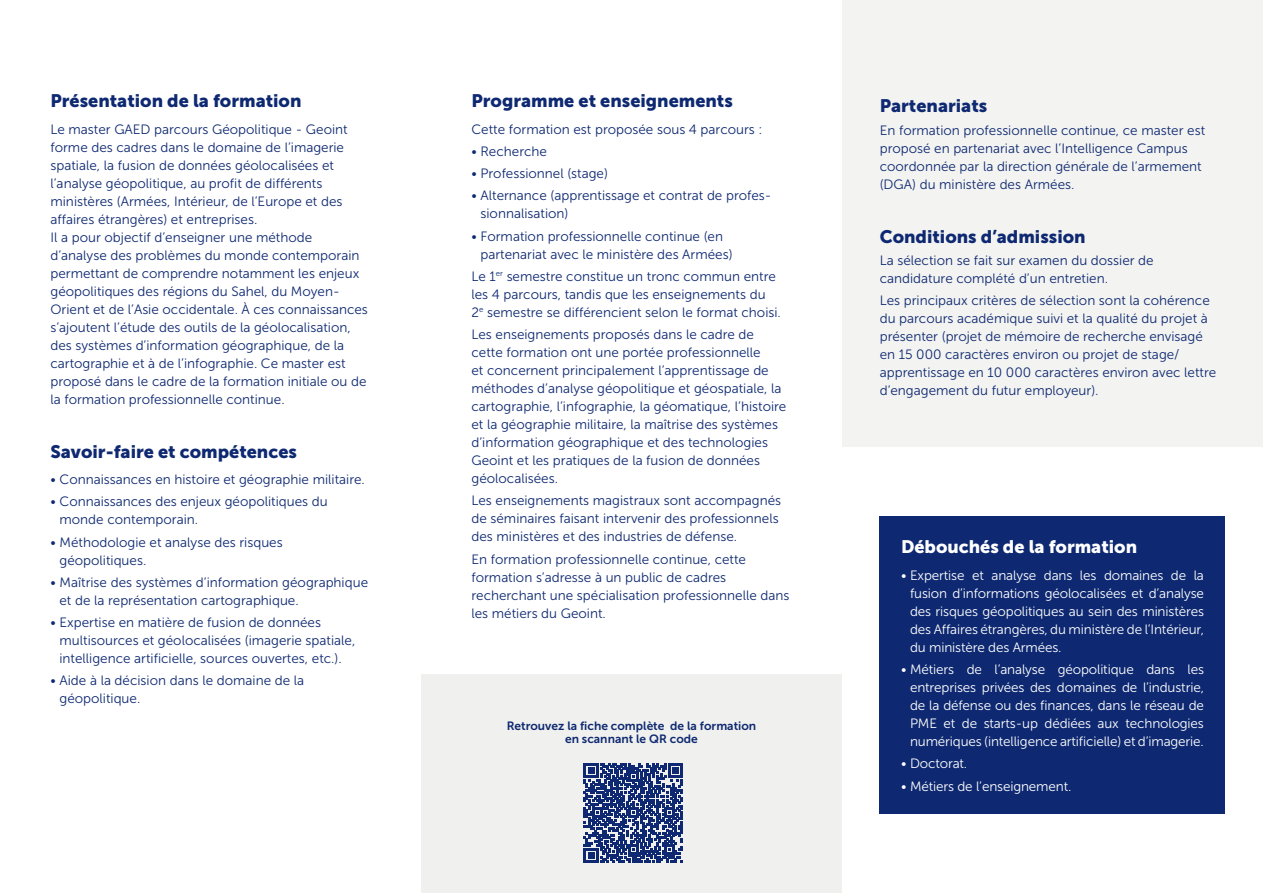
<style>
.page{position:relative;width:1263px;height:893px;background:#fff}
.page>*{position:absolute;margin:0;border:0;box-sizing:border-box;transform-origin:0 0}
.Body_Text{font:18px "Museo Sans 900";color:#0e2971}
.Body_Text-2{font:18px "Museo Sans 900";color:#fff}
.Body_Text-3{font:13.5px/18px "Museo Sans 300";color:#0e2971}
.t1{font:13.5px/18px "Museo Sans 300";letter-spacing:-.01em;color:#fff;text-align:justify}
.Table_Paragraph{font:12px "Museo Sans 700";color:#0e2971}
</style>
<div class="page">
<div style="left:421px;top:675px;width:421px;height:218px;background:#f0f0ee"></div>
<div style="left:842px;top:0;width:421px;height:446px;background:#f3f3f1"></div>
<div style="left:880px;top:517px;width:345px;height:297px;background:#0e2971"></div>
<svg style="left:584px;top:763px;width:99px;height:99px"></svg>
<p class="Body_Text" style="left:50px;top:91px;width:253px">Présentation de la formation</p>
<p class="Body_Text-3" style="left:50px;top:120px;width:299px">Le master GAED parcours Géopolitique - Geoint forme des cadres dans le domaine de l’imagerie spatiale, la fusion de données géolocalisées et l’analyse géopolitique, au profit de différents ministères (Armées, Intérieur, de l’Europe et des affaires étrangères) et entreprises.</p>
<p class="Body_Text-3" style="left:50px;top:228px;width:319px">Il a pour objectif d’enseigner une méthode d’analyse des problèmes du monde contemporain permettant de comprendre notamment les enjeux géopolitiques des régions du Sahel, du Moyen-Orient et de l’Asie occidentale. À ces connaissances s’ajoutent l’étude des outils de la géolocalisation, des systèmes d’information géographique, de la cartographie et à de l’infographie. Ce master est proposé dans le cadre de la formation initiale ou de la formation professionnelle continue.</p>
<p class="Body_Text" style="left:50px;top:441px;width:248px">Savoir-faire et compétences</p>
<p class="Body_Text-3" style="left:50px;top:471px;width:316px">• Connaissances en histoire et géographie militaire.</p>
<p class="Body_Text-3" style="left:60px;top:493px;width:270px;text-indent:-9px">• Connaissances des enjeux géopolitiques du monde contemporain.</p>
<p class="Body_Text-3" style="left:60px;top:533px;width:225px;text-indent:-9px">• Méthodologie et analyse des risques géopolitiques.</p>
<p class="Body_Text-3" style="left:60px;top:573px;width:310px;text-indent:-9px">• Maîtrise des systèmes d’information géographique et de la représentation cartographique.</p>
<p class="Body_Text-3" style="left:60px;top:614px;width:297px;text-indent:-9px">• Expertise en matière de fusion de données multisources et géolocalisées (imagerie spatiale, intelligence artificielle, sources ouvertes, etc.).</p>
<p class="Body_Text-3" style="left:60px;top:672px;width:246px;text-indent:-9px">• Aide à la décision dans le domaine de la géopolitique.</p>
<p class="Body_Text" style="left:471px;top:91px;width:263px">Programme et enseignements</p>
<p class="Body_Text-3" style="left:471px;top:120px;width:292px">Cette formation est proposée sous 4 parcours :</p>
<p class="Body_Text-3" style="left:471px;top:142px;width:77px">• Recherche</p>
<p class="Body_Text-3" style="left:471px;top:165px;width:138px">• Professionnel (stage)</p>
<p class="Body_Text-3" style="left:480px;top:187px;width:292px;text-indent:-9px">• Alternance (apprentissage et contrat de profes&shy;sionnalisation)</p>
<p class="Body_Text-3" style="left:480px;top:227px;width:254px;text-indent:-9px">• Formation professionnelle continue (en partenariat avec le ministère des Armées)</p>
<p class="Body_Text-3" style="left:471px;top:267px;width:311px">Le 1<sup>er</sup> semestre constitue un tronc commun entre les 4 parcours, tandis que les enseignements du<br>2<sup>e</sup> semestre se différencient selon le format choisi.</p>
<p class="Body_Text-3" style="left:471px;top:326px;width:316px">Les enseignements proposés dans le cadre de cette formation ont une portée professionnelle<br>et concernent principalement l’apprentissage de méthodes d’analyse géopolitique et géospatiale, la cartographie, l’infographie, la géomatique, l’histoire et la géographie militaire, la maîtrise des systèmes d’information géographique et des technologies Geoint et les pratiques de la fusion de données géolocalisées.</p>
<p class="Body_Text-3" style="left:471px;top:492px;width:311px">Les enseignements magistraux sont accompagnés de séminaires faisant intervenir des professionnels des ministères et des industries de défense.</p>
<p class="Body_Text-3" style="left:471px;top:550px;width:319px">En formation professionnelle continue, cette formation s’adresse à un public de cadres recherchant une spécialisation professionnelle dans les métiers du Geoint.</p>
<p class="Table_Paragraph" style="left:507px;top:719px;width:251px">Retrouvez la fiche complète de la formation</p>
<p class="Table_Paragraph" style="left:565px;top:732px;width:134px">en scannant le QR code</p>
<p class="Body_Text" style="left:880px;top:96px;width:109px">Partenariats</p>
<p class="Body_Text-3" style="left:880px;top:121px;width:327px">En formation professionnelle continue, ce master est proposé en partenariat avec l’Intelligence Campus coordonnée par la direction générale de l’armement (DGA) du ministère des Armées.</p>
<p class="Body_Text" style="left:880px;top:226px;width:207px">Conditions d’admission</p>
<p class="Body_Text-3" style="left:880px;top:251px;width:275px">La sélection se fait sur examen du dossier de candidature complété d’un entretien.</p>
<p class="Body_Text-3" style="left:880px;top:292px;width:338px">Les principaux critères de sélection sont la cohérence du parcours académique suivi et la qualité du projet à présenter (projet de mémoire de recherche envisagé en 15 000 caractères environ ou projet de stage/ apprentissage en 10 000 caractères environ avec lettre d’engagement du futur employeur).</p>
<p class="Body_Text-2" style="left:901px;top:537px;width:238px">Débouchés de la formation</p>
<p class="t1" style="left:910px;top:566px;width:295px;text-indent:-9px">• Expertise et analyse dans les domaines de la fusion d’informations géolocalisées et d’analyse des risques géopolitiques au sein des ministères des Affaires étrangères, du ministère de l’Intérieur, du ministère des Armées.</p>
<p class="t1" style="left:910px;top:661px;width:295px;text-indent:-9px">• Métiers de l’analyse géopolitique dans les entreprises privées des domaines de l’industrie, de la défense ou des finances, dans le réseau de PME et de starts-up dédiées aux technologies numériques (intelligence artificielle) et d’imagerie.</p>
<p class="t1" style="left:901px;top:755px;width:68px">• Doctorat.</p>
<p class="t1" style="left:901px;top:777px;width:172px">• Métiers de l’enseignement.</p>
</div>
